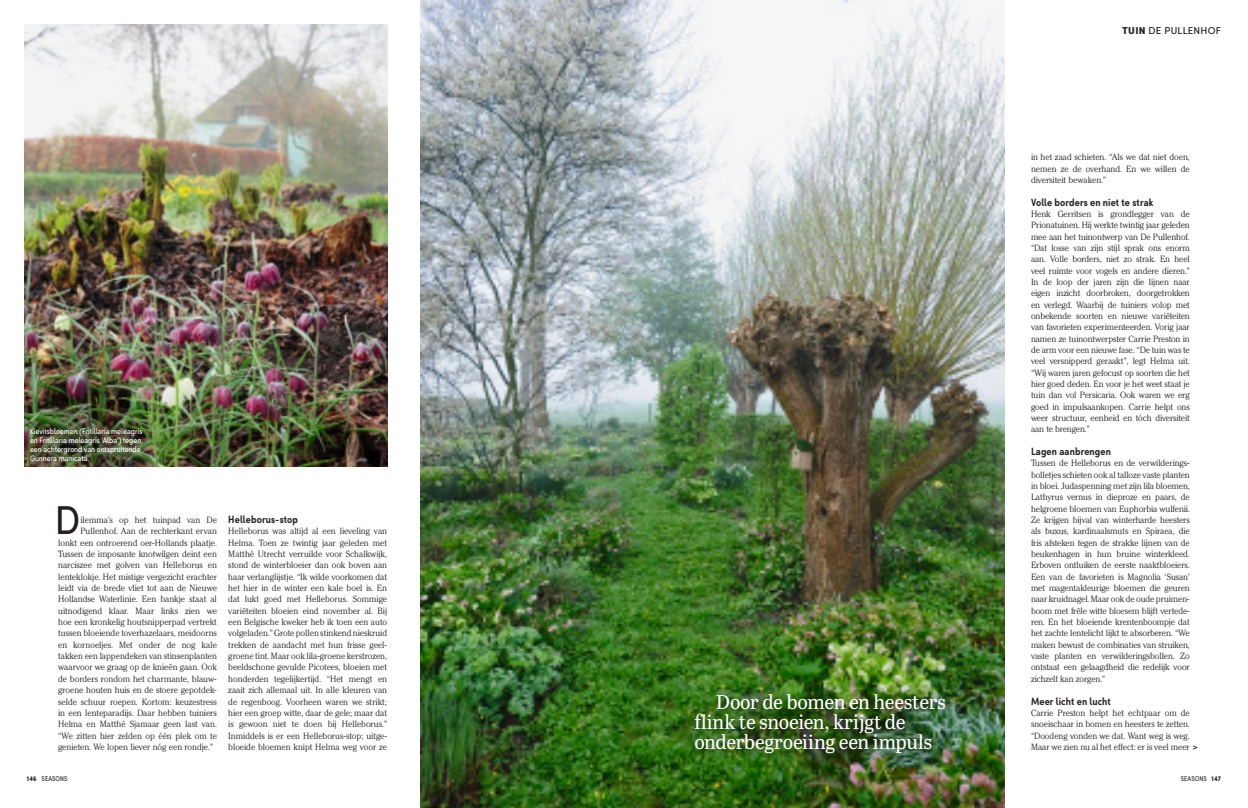
<style>
.page{position:relative;width:1248px;height:808px;background:#fff}
.page>*{position:absolute;margin:0;border:0;box-sizing:border-box;transform-origin:0 0}
.t1{font:condensed 40.4px "Sofia Pro";color:#231f20}
.T_Subkop_Streamer_ab{font:20px/20px "Abril Titling";letter-spacing:-.015em;color:#fff}
.T_Tussenkopje{font:600 condensed 10.5px "Sofia Pro";letter-spacing:.01em;color:#231f20}
.t2{font:condensed 10px "Sofia Pro";letter-spacing:.025em;color:#231f20;scale:1.15 1}
.T_Platte_tekst{font:300 9.5px/11.3px "Criterion URWTOT";letter-spacing:-.005em;color:#231f20;text-align:justify}
.T_Bijschrift{font:condensed 8px/9px "Sofia Pro";color:#fff}
.t3{font:condensed 7px "Sofia Pro";letter-spacing:.02em;color:#231f20;scale:.95 1}
.s1{font-weight:700}
.s2{font-family:"Sofia Pro";font-weight:600;font-stretch:condensed;font-size:9px}
</style>
<div class="page">
<img style="left:24px;top:24px;width:363px;height:442px">
<img style="left:421px;top:0;width:582px;height:808px">
<div style="left:686px;top:686px;width:268px;height:77px;background:#231f20;opacity:.75"></div>
<div style="left:24px;top:422px;width:124px;height:44px;background:#231f20;opacity:.65"></div>
<p class="T_Bijschrift" style="left:30px;top:426px;width:114px">Kievitsbloemen (Fritillaria meleagris en Fritillaria meleagris ‘Alba’) tegen een achtergrond van ontspruitende Gunnera manicata.</p>
<p class="t1" style="left:55px;top:495px;width:26px">D</p>
<p class="T_Platte_tekst" style="left:80px;top:514px;width:138px">ilemma’s op het tuinpad van De</p>
<p class="T_Platte_tekst" style="left:80px;top:526px;width:138px">Pullenhof. Aan de rechterkant ervan</p>
<p class="T_Platte_tekst" style="left:58px;top:537px;width:160px">lonkt een ontroerend oer-Hollands plaatje.</p>
<p class="T_Platte_tekst" style="left:58px;top:548px;width:160px">Tussen de imposante knotwilgen deint een</p>
<p class="T_Platte_tekst" style="left:58px;top:560px;width:160px">narciszee met golven van Helleborus en</p>
<p class="T_Platte_tekst" style="left:58px;top:571px;width:160px">lenteklokje. Het mistige vergezicht erachter</p>
<p class="T_Platte_tekst" style="left:58px;top:582px;width:160px">leidt via de brede vliet tot aan de Nieuwe</p>
<p class="T_Platte_tekst" style="left:58px;top:594px;width:160px">Hollandse Waterlinie. Een bankje staat al</p>
<p class="T_Platte_tekst" style="left:58px;top:605px;width:160px">uitnodigend klaar. Maar links zien we</p>
<p class="T_Platte_tekst" style="left:58px;top:617px;width:160px">hoe een kronkelig houtsnipperpad vertrekt</p>
<p class="T_Platte_tekst" style="left:58px;top:628px;width:160px">tussen bloeiende toverhazelaars, meidoorns</p>
<p class="T_Platte_tekst" style="left:58px;top:639px;width:160px">en kornoeljes. Met onder de nog kale</p>
<p class="T_Platte_tekst" style="left:58px;top:651px;width:160px">takken een lappendeken van stinsenplanten</p>
<p class="T_Platte_tekst" style="left:58px;top:662px;width:160px">waarvoor we graag op de knieën gaan. Ook</p>
<p class="T_Platte_tekst" style="left:58px;top:673px;width:160px">de borders rondom het charmante, blauw-</p>
<p class="T_Platte_tekst" style="left:58px;top:685px;width:160px">groene houten huis en de stoere gepotdek-</p>
<p class="T_Platte_tekst" style="left:58px;top:696px;width:160px">selde schuur roepen. Kortom: keuzestress</p>
<p class="T_Platte_tekst" style="left:58px;top:707px;width:160px">in een lenteparadijs. Daar hebben tuiniers</p>
<p class="T_Platte_tekst" style="left:58px;top:719px;width:160px">Helma en Matthé Sjamaar geen last van.</p>
<p class="T_Platte_tekst" style="left:58px;top:730px;width:160px">“We zitten hier zelden op één plek om te</p>
<p class="T_Platte_tekst" style="left:58px;top:741px;width:156px">genieten. We lopen liever nóg een rondje.”</p>
<p class="T_Tussenkopje" style="left:228px;top:513px;width:71px">Helleborus-stop</p>
<p class="T_Platte_tekst" style="left:228px;top:526px;width:160px">Helleborus was altijd al een lieveling van Helma. Toen ze twintig jaar geleden met Matthé Utrecht verruilde voor Schalkwijk, stond de winterbloeier dan ook boven aan haar verlanglijstje. “Ik wilde voorkomen dat het hier in de winter een kale boel is. En dat lukt goed met Helleborus. Sommige variëteiten bloeien eind november al. Bij een Belgische kweker heb ik toen een auto volgeladen.” Grote pollen stinkend nieskruid trekken de aandacht met hun frisse geel&shy;groene tint. Maar ook lila-groene kerstrozen, beeldschone gevulde Picotees, bloeien met honderden tegelijkertijd. “Het mengt en zaait zich allemaal uit. In alle kleuren van de regenboog. Voorheen waren we strikt; hier een groep witte, daar de gele; maar dat is gewoon niet te doen bij Helleborus.” Inmiddels is er een Helleborus-stop; uitge&shy;bloeide bloemen knipt Helma weg voor ze</p>
<p class="T_Subkop_Streamer_ab" style="left:694px;top:691px;width:253px;text-indent:22px">Door de bomen en heesters flink te snoeien, krijgt de onderbegroeiing een impuls</p>
<p class="t2" style="left:1122px;top:25px;width:87px"><span class="s1">TUIN</span> DE PULLENHOF</p>
<p class="T_Platte_tekst" style="left:1030px;top:152px;width:160px">in het zaad schieten. “Als we dat niet doen, nemen ze de overhand. En we willen de diversiteit bewaken.”</p>
<p class="T_Tussenkopje" style="left:1030px;top:195px;width:124px">Volle borders en niet te strak</p>
<p class="T_Platte_tekst" style="left:1030px;top:208px;width:160px">Henk Gerritsen is grondlegger van de Prionatuinen. Hij werkte twintig jaar geleden mee aan het tuinontwerp van De Pullenhof. “Dat losse van zijn stijl sprak ons enorm aan. Volle borders, niet zo strak. En heel veel ruimte voor vogels en andere dieren.” In de loop der jaren zijn die lijnen naar eigen inzicht doorbroken, doorgetrokken en verlegd. Waarbij de tuiniers volop met onbekende soorten en nieuwe variëteiten van favorieten experimenteerden. Vorig jaar namen ze tuinontwerpster Carrie Preston in de arm voor een nieuwe fase. “De tuin was te veel versnipperd geraakt”, legt Helma uit. “Wij waren jaren gefocust op soorten die het hier goed deden. En voor je het weet staat je tuin dan vol Persicaria. Ook waren we erg goed in impulsaankopen. Carrie helpt ons weer structuur, eenheid en tóch diversiteit aan te brengen.”</p>
<p class="T_Tussenkopje" style="left:1030px;top:445px;width:81px">Lagen aanbrengen</p>
<p class="T_Platte_tekst" style="left:1030px;top:458px;width:160px">Tussen de Helleborus en de verwilderings&shy;bolletjes schieten ook al talloze vaste planten in bloei. Judaspenning met zijn lila bloemen, Lathyrus vernus in dieproze en paars, de helgroene bloemen van Euphorbia wulfenii.<br>Ze krijgen bijval van winterharde heesters als buxus, kardinaalsmuts en Spiraea, die fris afsteken tegen de strakke lijnen van de beukenhagen in hun bruine winterkleed.<br>Erboven ontluiken de eerste naaktbloeiers.<br>Een van de favorieten is Magnolia ‘Susan’ met magentakleurige bloemen die geuren naar kruidnagel. Maar ook de oude pruimen&shy;boom met frêle witte bloesem blijft vertede&shy;ren. En het bloeiende krentenboompje dat het zachte lentelicht lijkt te absorberen. “We maken bewust de combinaties van struiken, vaste planten en verwilderingsbollen. Zo ontstaat een gelaagdheid die redelijk voor zichzelf kan zorgen.”</p>
<p class="T_Tussenkopje" style="left:1030px;top:694px;width:81px">Meer licht en lucht</p>
<p class="T_Platte_tekst" style="left:1030px;top:707px;width:168px;text-align:left">Carrie Preston helpt het echtpaar om de snoeischaar in bomen en heesters te zetten. “Doodeng vonden we dat. Want weg is weg.<br>Maar we zien nu al het effect: er is veel meer <span class="s2">&gt;</span></p>
<p class="t3" style="left:27px;top:774px;width:44px"><span class="s1">146</span> SEASONS</p>
<p class="t3" style="left:1180px;top:774px;width:44px">SEASONS <span class="s1">147</span></p>
</div>
